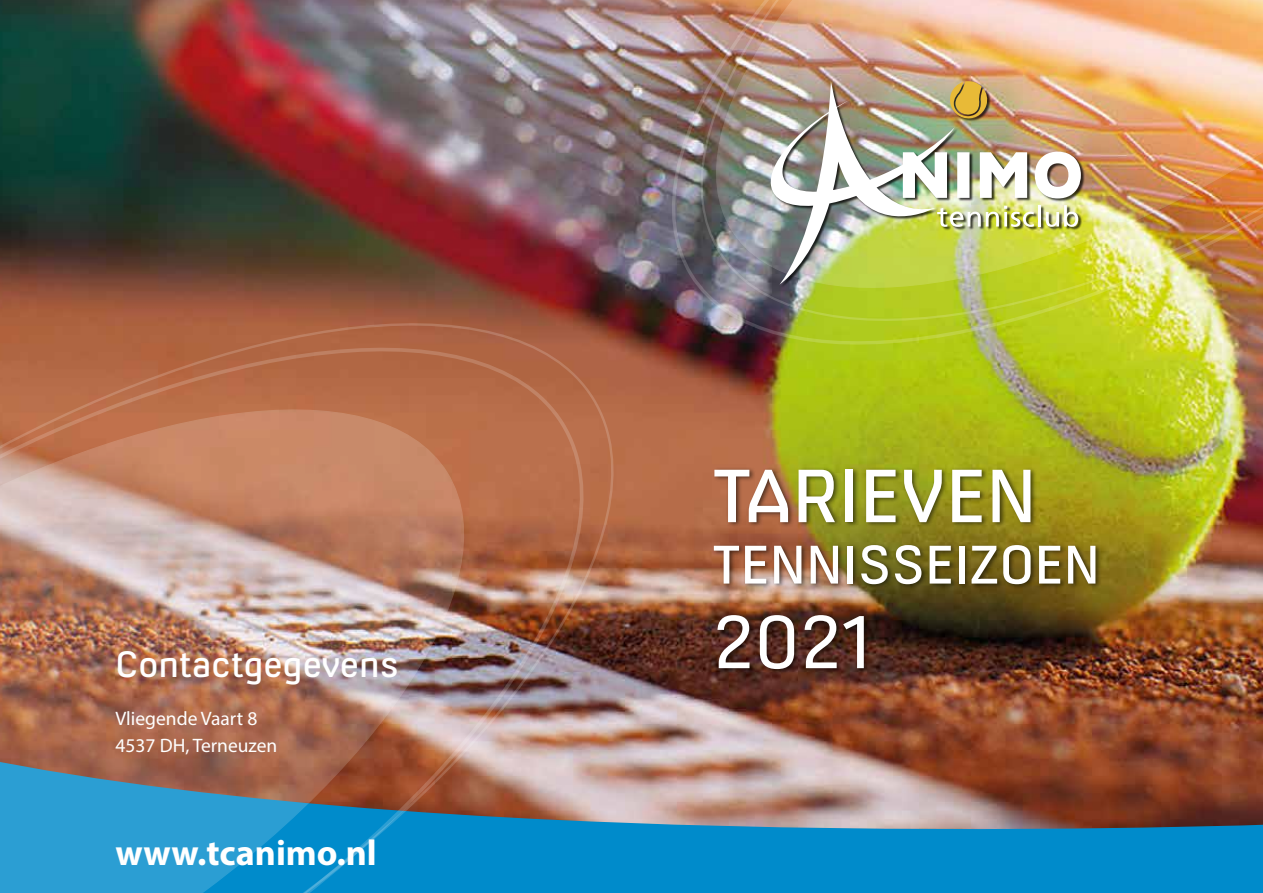
<style>
.page{position:relative;width:1263px;height:893px;background:#fff}
.page>*{position:absolute;margin:0;border:0;box-sizing:border-box;transform-origin:0 0}
.t1{font:70.95px "Milibus Rg";color:#fff}
.t2{font:70.5px "Milibus Lt";color:#fff}
.t3{font:51.15px "Milibus Rg";color:#fff}
.t4{font:700 36px "Myriad Pro";color:#fff}
.t5{font:34.5px "Milibus Rg";color:#fff}
.t6{font:19.5px/27px "Myriad Pro";color:#fff}
</style>
<div class="page">
<img style="left:0;top:0;width:1263px;height:757px">
<img style="left:618px;top:0;width:645px;height:398px">
<img style="left:646px;top:0;width:617px;height:373px">
<div style="left:711px;top:467px;width:391px;height:209px;background:#000;opacity:.57"></div>
<svg style="left:672px;top:757px;width:591px;height:136px;background:#527b92"></svg>
<img style="left:0;top:267px;width:672px;height:626px">
<div style="left:771px;top:81px;width:314px;height:208px;background:#000;opacity:.75"></div>
<img style="left:769px;top:81px;width:312px;height:204px">
<img style="left:937px;top:206px;width:97px;height:21px">
<hr style="left:1038px;top:205px;width:2px;height:21px;background:#fff">
<svg style="left:1046px;top:205px;width:32px;height:22px"></svg>
<svg style="left:948px;top:81px;width:40px;height:40px;background:#c49f45"></svg>
<h3 class="t5" style="left:116px;top:643px;width:285px">Contactgegevens</h3>
<p class="t6" style="left:116px;top:704px;width:163px">Vliegende Vaart 8<br>4537 DH, Terneuzen</p>
<h3 class="t4" style="left:116px;top:829px;width:263px">www.tcanimo.nl</h3>
<h1 class="t1" style="left:712px;top:453px;width:326px">TARIEVEN</h1>
<h3 class="t3" style="left:712px;top:534px;width:389px">TENNISSEIZOEN</h3>
<h2 class="t2" style="left:712px;top:600px;width:159px">2021</h2>
</div>
